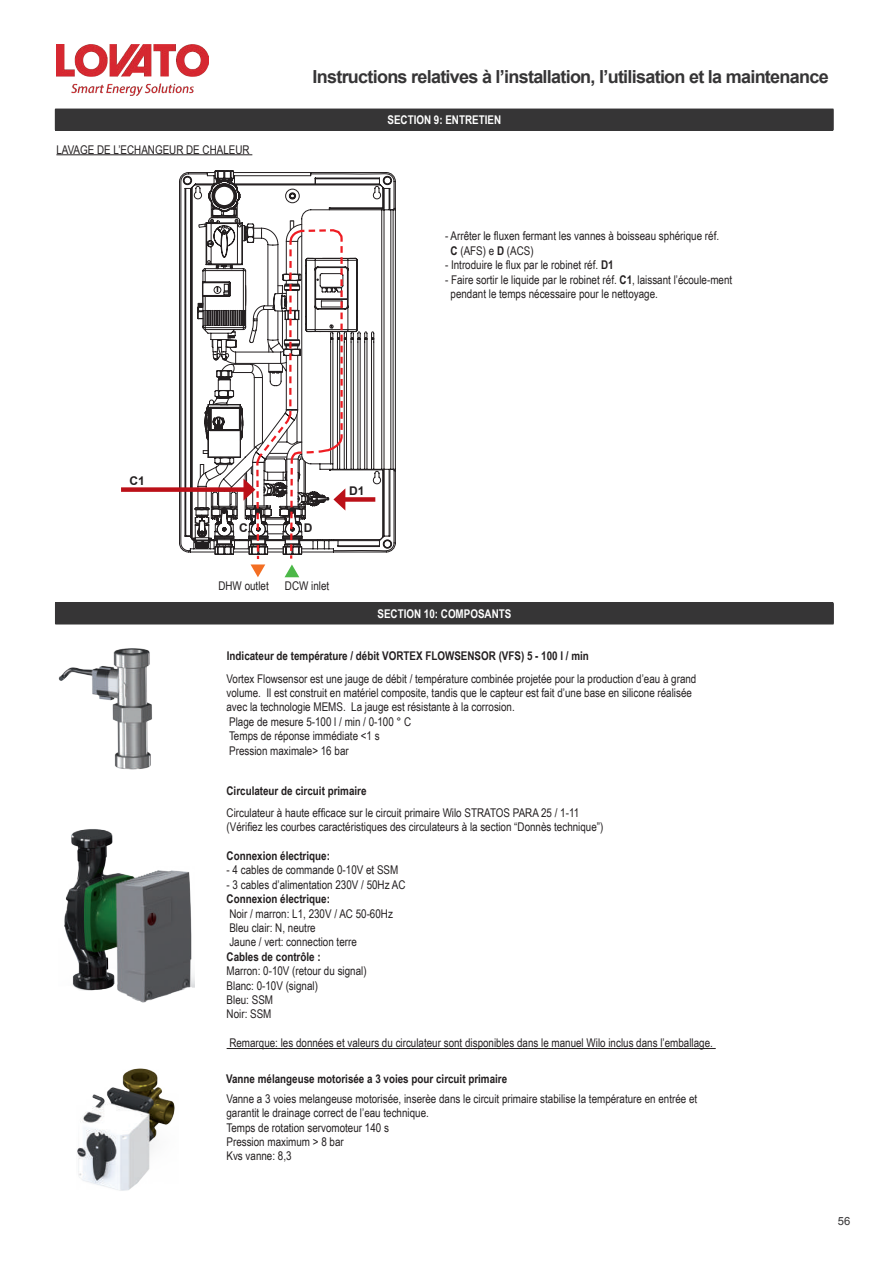
<style>
.page{position:relative;width:893px;height:1263px;background:#fff}
.page>*{position:absolute;margin:0;border:0;box-sizing:border-box;transform-origin:0 0}
.t1{font:700 18px "Arial";letter-spacing:-.04em;color:#363536}
.t2{font:12px/14.4px "Arial Narrow";color:#231f20}
.t3{font:700 12px "Arial Narrow";color:#231f20}
.t4{font:700 12px "Arial Narrow";color:#fff}
.t5{font:700 12px "Arial";color:#231f20}
.t6{font:11.25px "Arial";color:#363536}
.s1{font-weight:700}
</style>
<div class="page">
<img style="left:57px;top:44px;width:151px;height:52px">
<div style="left:55px;top:109px;width:778px;height:21px;background:#363536"></div>
<svg style="left:833px;top:109px;width:1px;height:21px"></svg>
<hr style="left:55px;top:130px;width:778px;height:1px;background:#363536">
<hr style="left:56px;top:154px;width:196px;height:1px;background:#231f20">
<svg style="left:179px;top:172px;width:217px;height:381px"></svg>
<svg style="left:358px;top:183px;width:26px;height:357px"></svg>
<hr style="left:300px;top:539px;width:80px;height:1px;background:#231f20">
<hr style="left:235px;top:185px;width:145px;height:1px;background:#231f20">
<div style="left:121px;top:487px;width:127px;height:5px;background:#bb1018"></div>
<svg style="left:191px;top:171px;width:167px;height:406px"></svg>
<div style="left:55px;top:603px;width:778px;height:21px;background:#363536"></div>
<svg style="left:833px;top:603px;width:1px;height:21px"></svg>
<hr style="left:55px;top:624px;width:779px;height:1px;background:#363536">
<img style="left:58px;top:648px;width:94px;height:122px">
<img style="left:64px;top:829px;width:130px;height:174px">
<hr style="left:227px;top:1048px;width:489px;height:1px;background:#231f20">
<img style="left:77px;top:1068px;width:98px;height:123px">
<p class="t2" style="left:56px;top:142px;width:13px">Lavage</p>
<p class="t2" style="left:97px;top:142px;width:32px">de l’echangeur</p>
<p class="t2" style="left:186px;top:142px;width:25px">de chaleur</p>
<h1 class="t1" style="left:313px;top:64px;width:518px">Instructions relatives à l’installation, l’utilisation et la maintenance</h1>
<p class="t4" style="left:387px;top:111px;width:115px">SECTION 9: ENTRETIEN</p>
<p class="t2" style="left:451px;top:229px;width:270px;text-indent:-5px">- Arrêter le fluxen fermant les vannes à boisseau sphérique réf.<br><span class="s1">C</span> (AFS) e <span class="s1">D</span> (ACS)</p>
<p class="t2" style="left:445px;top:257px;width:170px">- Introduire le flux par le robinet réf. <span class="s1">D1</span></p>
<p class="t2" style="left:451px;top:272px;width:283px;text-indent:-5px">- Faire sortir le liquide par le robinet réf. <span class="s1">C1</span>, laissant l’écoule-ment pendant le temps nécessaire pour le nettoyage.</p>
<p class="t5" style="left:130px;top:473px;width:17px">C1</p>
<p class="t5" style="left:239px;top:520px;width:10px">C</p>
<p class="t5" style="left:304px;top:520px;width:10px">D</p>
<p class="t2" style="left:218px;top:578px;width:52px">DHW outlet</p>
<p class="t2" style="left:285px;top:578px;width:46px">DCW inlet</p>
<p class="t5" style="left:349px;top:483px;width:17px">D1</p>
<p class="t4" style="left:377px;top:604px;width:135px">SECTION 10: COMPOSANTS</p>
<p class="t3" style="left:227px;top:647px;width:364px">Indicateur de température / débit VORTEX FLOWSENSOR (VFS) 5 - 100 l / min</p>
<p class="t2" style="left:226px;top:671px;width:471px">Vortex Flowsensor est une jauge de débit / température combinée projetée pour la production d’eau à grand volume. Il est construit en matériel composite, tandis que le capteur est fait d’une base en silicone réalisée avec la technologie MEMS. La jauge est résistante à la corrosion.<br>Plage de mesure 5-100 l / min / 0-100 ° C<br>Temps de réponse immédiate &lt;1 s<br>Pression maximale&gt; 16 bar</p>
<p class="t3" style="left:227px;top:782px;width:142px">Circulateur de circuit primaire</p>
<p class="t2" style="left:227px;top:805px;width:378px">Circulateur à haute efficace sur le circuit primaire Wilo STRATOS PARA 25 / 1-11 (Vérifiez les courbes caractéristiques des circulateurs à la section “Donnès technique”)</p>
<p class="t3" style="left:227px;top:847px;width:105px">Connexion électrique:</p>
<p class="t2" style="left:227px;top:862px;width:173px">- 4 cables de commande 0-10V et SSM</p>
<p class="t2" style="left:227px;top:877px;width:180px">- 3 cables d’alimentation 230V / 50Hz AC</p>
<p class="t3" style="left:227px;top:890px;width:105px">Connexion électrique:</p>
<p class="t2" style="left:229px;top:906px;width:165px">Noir / marron: L1, 230V / AC 50-60Hz<br>Bleu clair: N, neutre<br>Jaune / vert: connection terre</p>
<p class="t3" style="left:227px;top:947px;width:96px">Cables de contrôle :</p>
<p class="t2" style="left:227px;top:963px;width:142px">Marron: 0-10V (retour du signal)<br>Blanc: 0-10V (signal)<br>Bleu: SSM<br>Noir: SSM</p>
<p class="t2" style="left:229px;top:1035px;width:485px">Remarque: les données et valeurs du circulateur sont disponibles dans le manuel Wilo inclus dans l’emballage.</p>
<p class="t3" style="left:226px;top:1070px;width:283px">Vanne mélangeuse motorisée a 3 voies pour circuit primaire</p>
<p class="t2" style="left:226px;top:1091px;width:472px">Vanne a 3 voies melangeuse motorisée, inserèe dans le circuit primaire stabilise la température en entrée et garantit le drainage correct de l’eau technique.<br>Temps de rotation servomoteur 140 s<br>Pression maximum &gt; 8 bar<br>Kvs vanne: 8,3</p>
<p class="t6" style="left:838px;top:1213px;width:14px">56</p>
</div>
